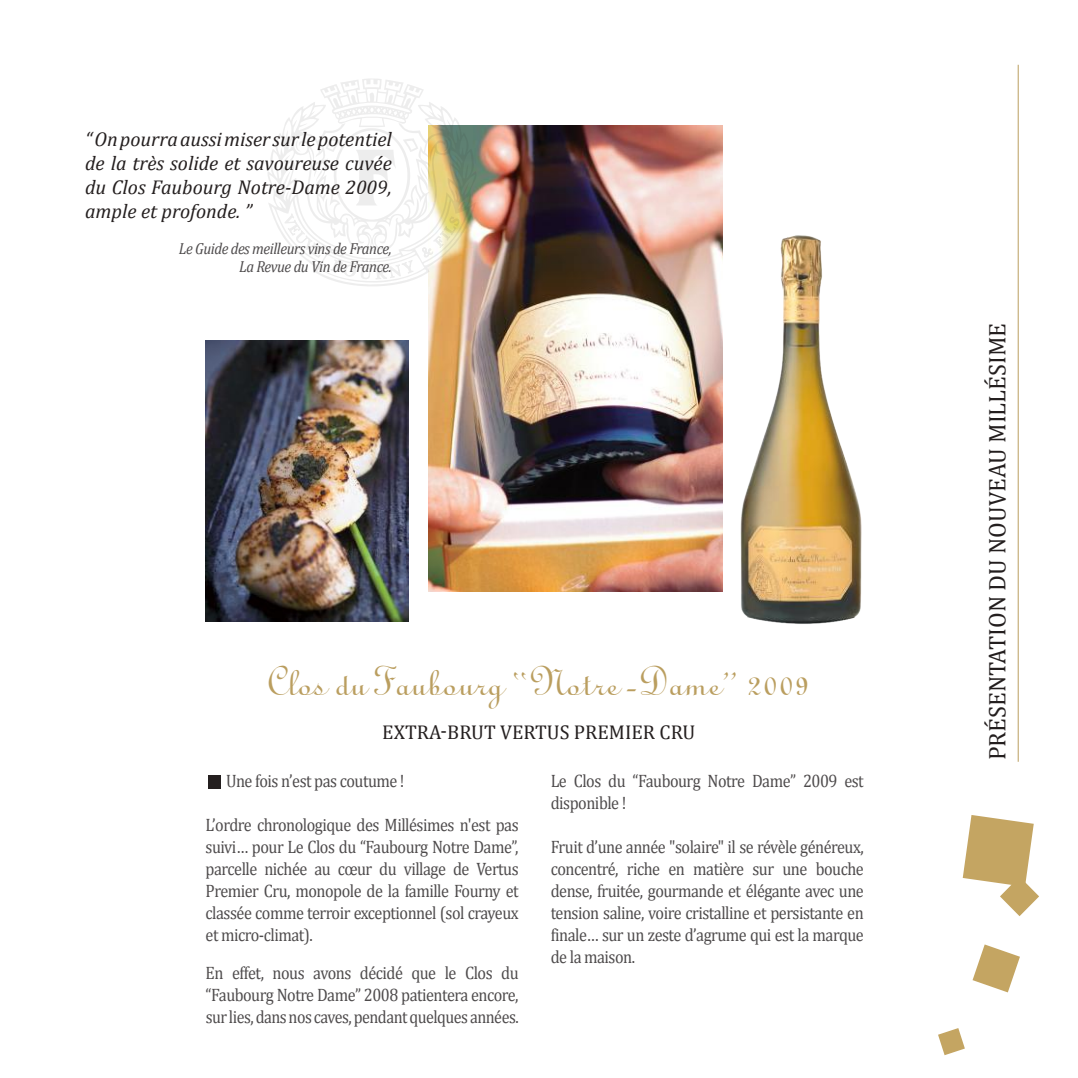
<style>
.page{position:relative;width:1078px;height:1078px;background:#fff}
.page>*{position:absolute;margin:0;border:0;box-sizing:border-box;transform-origin:0 0}
.t1{font:46px "Linoscript";letter-spacing:.01em;color:#ba9e5f}
.t2{font:24px "Cambria";color:#241f1f}
.t3{font:italic 20px/24px "Cambria";color:#241f1f;text-align:justify}
.t4{font:20px "Cambria";color:#241f1f}
.t5{font:18px/22px "Cambria";letter-spacing:-.03em;color:#4e4b4c;text-align:justify;scale:.9 1}
.t6{font:italic 16px/18px "Cambria";letter-spacing:-.03em;color:#4e4b4c;text-align:right;scale:.92 1}
</style>
<div class="page">
<svg style="left:962px;top:815px;width:76px;height:101px"></svg>
<svg style="left:972px;top:944px;width:47px;height:48px"></svg>
<svg style="left:938px;top:1028px;width:26px;height:26px"></svg>
<hr style="left:1017px;top:65px;width:1px;height:696px;background:#ba9e5f">
<img style="left:740px;top:235px;width:122px;height:389px">
<img style="left:428px;top:125px;width:294px;height:466px">
<div style="left:208px;top:775px;width:12px;height:13px;background:#241f1f"></div>
<img style="left:206px;top:341px;width:202px;height:280px">
<svg style="left:268px;top:79px;width:210px;height:212px"></svg>
<p class="t3" style="left:85px;top:126px;width:308px">“ On pourra aussi miser sur le potentiel de la très solide et savoureuse cuvée du Clos Faubourg Notre-Dame 2009, ample et profonde. ”</p>
<p class="t6" style="left:179px;top:239px;width:233px">Le Guide des meilleurs vins de France,<br>La Revue du Vin de France.</p>
<h1 class="t1" style="left:268px;top:657px;width:543px">Clos du Faubourg “Notre-Dame” 2009</h1>
<p class="t4" style="left:382px;top:719px;width:314px">EXTRA-BRUT VERTUS PREMIER CRU</p>
<p class="t5" style="left:550px;top:769px;width:349px">Le Clos du “Faubourg Notre Dame” 2009 est disponible !</p>
<p class="t5" style="left:550px;top:835px;width:349px">Fruit d’une année "solaire" il se révèle généreux, concentré, riche en matière sur une bouche dense, fruitée, gourmande et élégante avec une tension saline, voire cristalline et persistante en finale… sur un zeste d’agrume qui est la marque de la maison.</p>
<p class="t5" style="left:226px;top:769px;width:200px">Une fois n’est pas coutume !</p>
<p class="t5" style="left:206px;top:813px;width:349px">L’ordre chronologique des Millésimes n'est pas suivi… pour Le Clos du “Faubourg Notre Dame”, parcelle nichée au cœur du village de Vertus Premier Cru, monopole de la famille Fourny et classée comme terroir exceptionnel (sol crayeux et micro-climat).</p>
<p class="t5" style="left:206px;top:961px;width:349px">En effet, nous avons décidé que le Clos du “Faubourg Notre Dame” 2008 patientera encore, sur lies, dans nos caves, pendant quelques années.</p>
<h2 class="t2" style="left:982px;top:760px;width:439px;rotate:-90deg">PRÉSENTATION DU NOUVEAU MILLÉSIME</h2>
</div>
